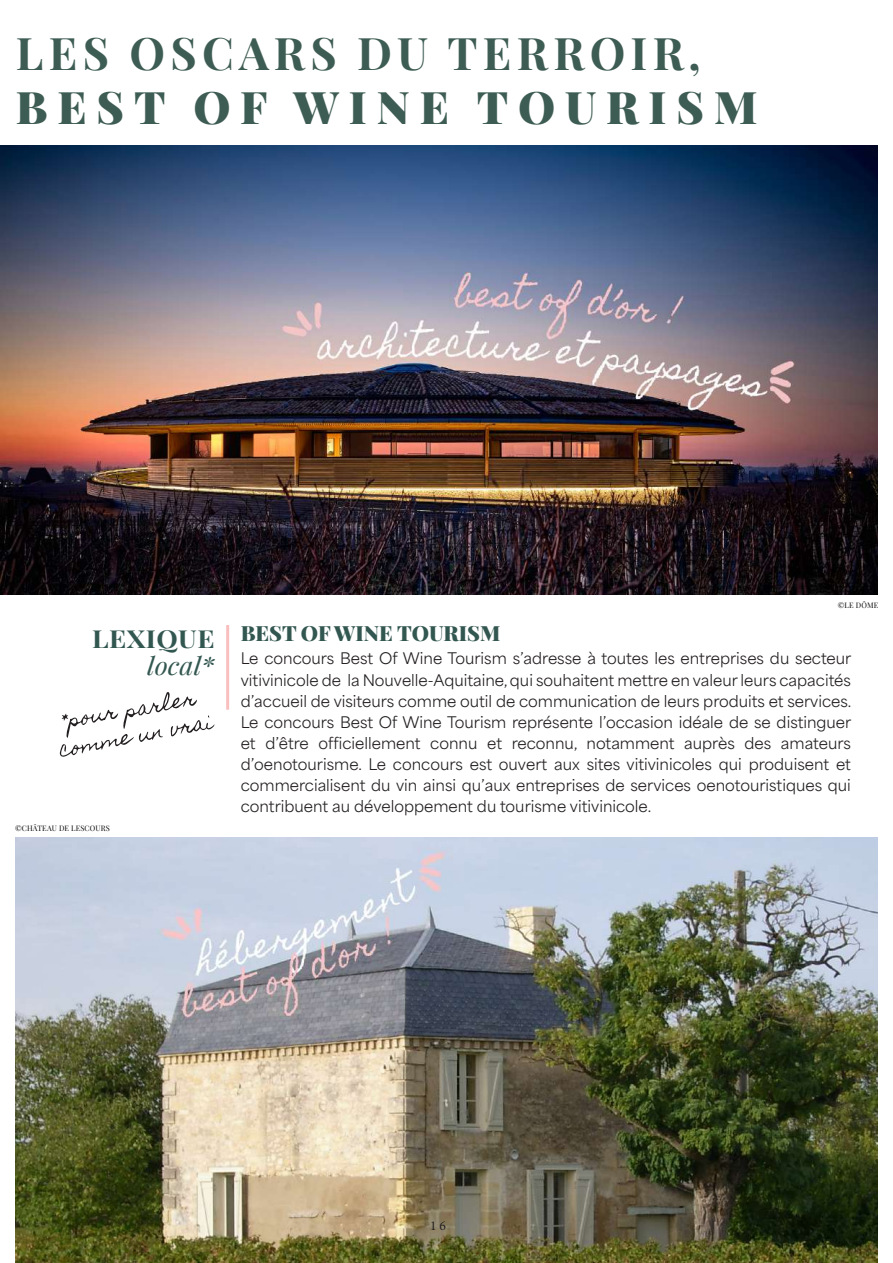
<style>
.page{position:relative;width:893px;height:1263px;background:#fff}
.page>*{position:absolute;margin:0;border:0;box-sizing:border-box;transform-origin:0 0}
.t1{font:700 45px "Playfair Display";letter-spacing:.12em;color:#3d5c53}
.t2{font:900 45px "Playfair Display";letter-spacing:.22em;color:#3d5c53}
.t3{font:700 24.9px "Playfair Display";letter-spacing:.02em;color:#325750;scale:1.09 1}
.t4{font:italic 24.9px "Playfair Display";color:#325750;scale:1.09 1}
.t5{font:900 21px "Playfair Display";color:#325750}
.t6{font:15px/21px "Area Normal";color:#231f20}
.t7{font:13.5px "Minion Pro";color:#231f20}
.t8{font:7.5px "Playfair Display";letter-spacing:.02em;color:#040503}
</style>
<div class="page">
<img style="left:0;top:145px;width:878px;height:450px">
<hr style="left:226px;top:625px;width:3px;height:85px;background:#f9bebe">
<img style="left:15px;top:837px;width:863px;height:426px">
<svg style="left:59px;top:692px;width:156px;height:65px"></svg>
<h1 class="t1" style="left:16px;top:18px;width:686px">LES OSCARS DU TERROIR,</h1>
<h1 class="t2" style="left:16px;top:71px;width:743px">BEST OF WINE TOURISM</h1>
<p class="t8" style="left:838px;top:599px;width:42px">©LE DÔME</p>
<h2 class="t3" style="left:92px;top:619px;width:114px">LEXIQUE</h2>
<h2 class="t4" style="left:147px;top:646px;width:63px">local*</h2>
<p class="t8" style="left:15px;top:822px;width:96px">©CHÂTEAU DE LESCOURS</p>
<h3 class="t5" style="left:241px;top:617px;width:261px">BEST OF WINE TOURISM</h3>
<p class="t6" style="left:241px;top:645px;width:612px;line-height:22.5px">Le concours Best Of Wine Tourism s’adresse à toutes les entreprises du secteur vitivinicole de la Nouvelle-Aquitaine, qui souhaitent mettre en valeur leurs capacités</p>
<p class="t6" style="left:241px;top:689px;width:612px;text-align:justify">d’accueil de visiteurs comme outil de communication de leurs produits et services.<br>Le concours Best Of Wine Tourism représente l’occasion idéale de se distinguer et d’être officiellement connu et reconnu, notamment auprès des amateurs d’oenotourisme. Le concours est ouvert aux sites vitivinicoles qui produisent et commercialisent du vin ainsi qu’aux entreprises de services oenotouristiques qui contribuent au développement du tourisme vitivinicole.</p>
<p class="t7" style="left:430px;top:1216px;width:17px">16</p>
</div>
